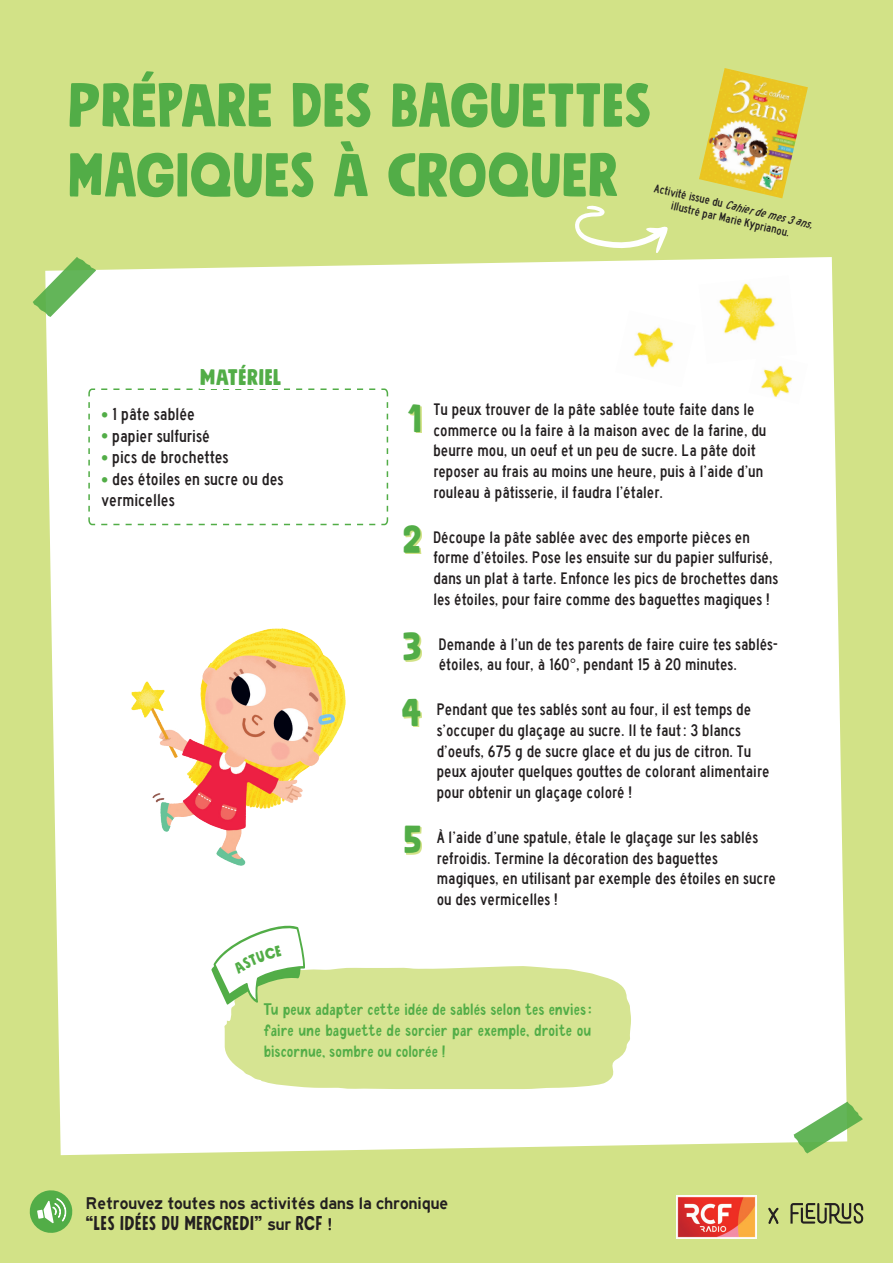
<style>
.page{position:relative;width:893px;height:1263px;background:#d2e287}
.page>*{position:absolute;margin:0;border:0;box-sizing:border-box;transform-origin:0 0}
.t1{font:61.65px/69.8px "Mindset";letter-spacing:.01em;color:#52ad47}
.t2{font:39px/65.6px "Mindset";color:#52ad47}
.t3{font:22.5px "Mindset";color:#52ad47}
.t4{font:19.5px "Mindset Slim";letter-spacing:.04em;color:#231f20}
.t5{font:18px/21.6px "Highway Gothic Narrow";color:#231f20}
.t6{font:17.55px "Highway Gothic Wide";color:#231f20}
.t7{font:17.25px/20.7px "Highway Gothic Narrow";color:#231f20}
.t8{font:17.25px/20.7px "Maybug MS Regular";color:#52ad47;text-align:justify}
.t9{font:12.15px/13.2px "Highway Gothic Narrow";color:#231f20;text-align:center}
.s1{font-style:italic}
.s2{font-size:10.5px;color:#52ad47}
.s3{font-family:"Highway Gothic Wide";font-size:17.55px}
</style>
<div class="page">
<div style="left:46px;top:257px;width:801px;height:898px;background:#fff"></div>
<svg style="left:33px;top:257px;width:63px;height:60px"></svg>
<svg style="left:793px;top:1101px;width:70px;height:52px"></svg>
<svg style="left:768px;top:1208px;width:10px;height:16px"></svg>
<svg style="left:790px;top:1203px;width:73px;height:20px"></svg>
<img style="left:676px;top:1196px;width:81px;height:42px">
<svg style="left:29px;top:1190px;width:44px;height:43px"></svg>
<div style="left:88px;top:388px;width:301px;height:138px;background:#fff"></div>
<div style="left:200px;top:363px;width:81px;height:25px;background:#fff"></div>
<svg style="left:224px;top:966px;width:407px;height:123px;fill:#d6e492"></svg>
<svg style="left:410px;top:405px;width:12px;height:28px"></svg>
<svg style="left:405px;top:526px;width:17px;height:28px"></svg>
<svg style="left:405px;top:634px;width:17px;height:28px"></svg>
<svg style="left:404px;top:700px;width:18px;height:27px"></svg>
<svg style="left:406px;top:827px;width:16px;height:28px"></svg>
<svg style="left:575px;top:205px;width:93px;height:48px"></svg>
<img style="left:699px;top:68px;width:109px;height:130px">
<img style="left:131px;top:628px;width:214px;height:237px">
<img style="left:615px;top:310px;width:81px;height:77px">
<img style="left:699px;top:275px;width:98px;height:89px">
<img style="left:748px;top:352px;width:60px;height:52px">
<svg style="left:207px;top:918px;width:110px;height:94px"></svg>
<h1 class="t1" style="left:68px;top:70px;width:584px">PRÉPARE DES BAGUETTES<br>MAGIQUES À CROQUER</h1>
<p class="t9" style="left:656px;top:182px;width:164px;rotate:13deg">Activité issue du <span class="s1">Cahier de mes 3 ans, </span>illustré par Marie Kyprianou.</p>
<h3 class="t3" style="left:200px;top:362px;width:83px">MATÉRIEL</h3>
<p class="t5" style="left:102px;top:404px;width:95px"><span class="s2">•</span> 1 pâte sablée</p>
<p class="t5" style="left:102px;top:425px;width:110px"><span class="s2">•</span> papier sulfurisé</p>
<p class="t5" style="left:102px;top:447px;width:129px"><span class="s2">•</span> pics de brochettes</p>
<p class="t5" style="left:102px;top:468px;width:184px"><span class="s2">•</span> des étoiles en sucre ou des vermicelles</p>
<h2 class="t2" style="left:407px;top:385px;width:15px">1</h2>
<h2 class="t2" style="left:403px;top:506px;width:20px">2</h2>
<h2 class="t2" style="left:401px;top:613px;width:22px">3<br>4</h2>
<h2 class="t2" style="left:404px;top:806px;width:19px">5</h2>
<p class="t7" style="left:433px;top:399px;width:335px">Tu peux trouver de la pâte sablée toute faite dans le commerce ou la faire à la maison avec de la farine, du beurre mou, un oeuf et un peu de sucre. La pâte doit reposer au frais au moins une heure, puis à l’aide d’un rouleau à pâtisserie, il faudra l’étaler.</p>
<p class="t7" style="left:433px;top:527px;width:346px">Découpe la pâte sablée avec des emporte pièces en forme d’étoiles. Pose les ensuite sur du papier sulfurisé, dans un plat à tarte. Enfonce les pics de brochettes dans les étoiles, pour faire comme des baguettes magiques !</p>
<p class="t7" style="left:439px;top:634px;width:340px">Demande à l’un de tes parents de faire cuire tes sablés&shy;étoiles, au four, à 160°, pendant 15 à 20 minutes.</p>
<p class="t7" style="left:437px;top:699px;width:334px">Pendant que tes sablés sont au four, il est temps de s’occuper du glaçage au sucre. Il te faut: 3 blancs d’oeufs, 675 g de sucre glace et du jus de citron. Tu peux ajouter quelques gouttes de colorant alimentaire pour obtenir un glaçage coloré !</p>
<p class="t7" style="left:437px;top:827px;width:341px">À l’aide d’une spatule, étale le glaçage sur les sablés refroidis. Termine la décoration des baguettes magiques, en utilisant par exemple des étoiles en sucre ou des vermicelles !</p>
<p class="t8" style="left:264px;top:999px;width:330px">Tu peux adapter cette idée de sablés selon tes envies: faire une baguette de sorcier par exemple, droite ou biscornue, sombre ou colorée !</p>
<p class="t6" style="left:86px;top:1194px;width:364px">Retrouvez toutes nos activités dans la chronique</p>
<p class="t4" style="left:86px;top:1211px;width:248px">“LES IDÉES DU MERCREDI” <span class="s3">sur</span> rcf <span class="s3">!</span></p>
</div>
